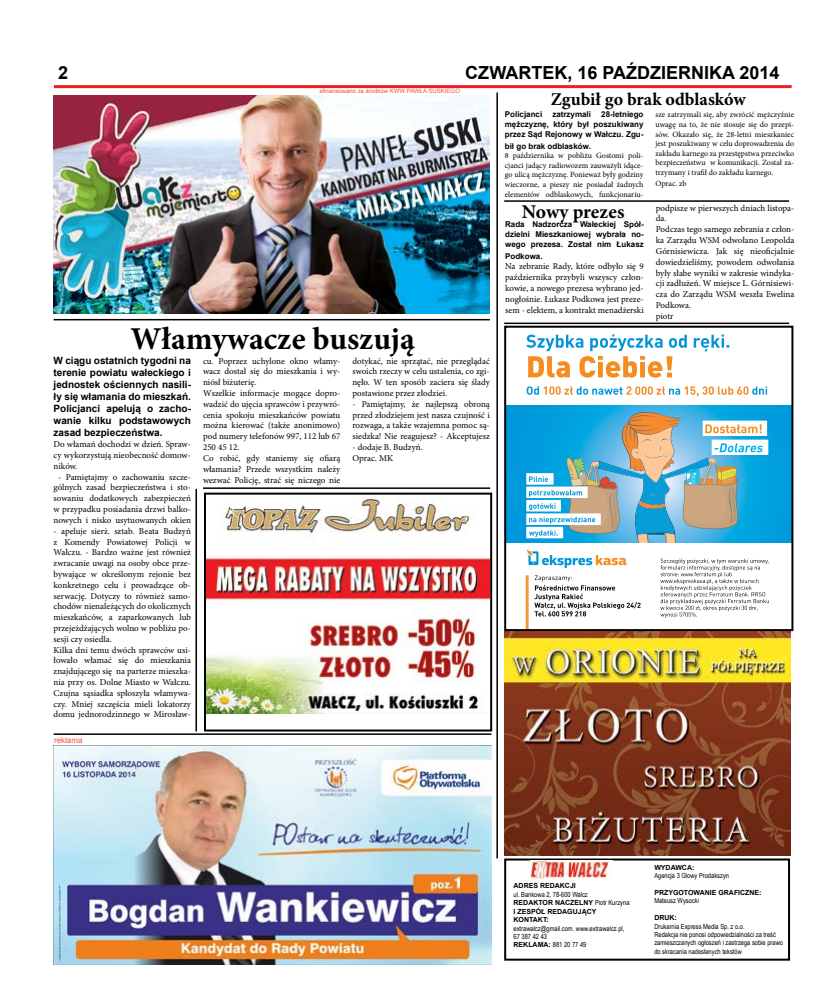
<style>
.page{position:relative;width:820px;height:993px;background:#fff}
.page>*{position:absolute;margin:0;border:0;box-sizing:border-box;transform-origin:0 0}
.t1{font:700 31.8px "Minion Pro";color:#000}
.t2{font:700 19.5px "Minion Pro";color:#000}
.t3{font:700 18px "Arial";color:#000}
.t4{font:700 18px "Minion Pro";color:#000}
.t5{font:700 10px/12px "Arial";color:#000;text-align:justify}
.t6{font:9px/10.8px "Minion Pro";color:#000;text-align:justify}
.t7{font:8px/9.6px "Minion Pro";color:#000;text-align:justify}
.t8{font:700 8px/9.6px "Arial";color:#000;text-align:justify}
.t9{font:8px "Arial";color:#f05135}
.t10{font:7px/8.4px "Arial Narrow";color:#000}
.t11{font:700 7px/8.4px "Arial";color:#000}
.t12{font:6px "Arial";color:#f05135}
.s1{font-family:"Arial Narrow";font-weight:400}
.s2{font-family:"Arial";font-weight:700}
</style>
<div class="page">
<div style="left:504px;top:858px;width:285px;height:102px;background:#fff;border:2px solid #000"></div>
<img style="left:530px;top:860px;width:82px;height:18px">
<hr style="left:54px;top:85px;width:737px;height:3px;background:#ed2124">
<hr style="left:496px;top:92px;width:1px;height:766px;background:#000">
<hr style="left:54px;top:733px;width:437px;height:1px;background:#000">
<hr style="left:504px;top:322px;width:284px;height:2px;background:#000">
<hr style="left:504px;top:200px;width:284px;height:2px;background:#000">
<hr style="left:195px;top:488px;width:2px;height:243px;background:#000">
<hr style="left:54px;top:319px;width:435px;height:1px;background:#000">
<hr style="left:203px;top:487px;width:287px;height:1px;background:#000">
<img style="left:504px;top:631px;width:286px;height:223px">
<img style="left:54px;top:745px;width:437px;height:219px">
<img style="left:54px;top:95px;width:435px;height:218px">
<img style="left:207px;top:498px;width:282px;height:215px">
<div style="left:204px;top:492px;width:288px;height:239px;border:2px solid #000101"></div>
<svg style="left:507px;top:405px;width:283px;height:138px;background:#039cdc"></svg>
<svg style="left:526px;top:386px;width:240px;height:10px"></svg>
<svg style="left:526px;top:334px;width:203px;height:43px"></svg>
<svg style="left:526px;top:411px;width:242px;height:206px"></svg>
<hr style="left:525px;top:575px;width:3px;height:55px;background:#f8972d">
<div style="left:504px;top:325px;width:289px;height:306px;border:2px solid #000101"></div>
<h3 class="t3" style="left:58px;top:61px;width:12px">2</h3>
<h3 class="t3" style="left:465px;top:61px;width:316px">CZWARTEK, 16 PAŹDZIERNIKA 2014</h3>
<p class="t12" style="left:319px;top:87px;width:142px">sfinansowano ze środków KWW PAWŁA SUSKIEGO</p>
<h1 class="t1" style="left:130px;top:316px;width:286px">Włamywacze buszują</h1>
<p class="t5" style="left:54px;top:355px;width:139px">W ciągu ostatnich tygodni na terenie powiatu wałeckiego i jednostek ościennych nasili&shy;ły się włamania do mieszkań.<br>Policjanci apelują o zacho&shy;wanie kilku podstawowych zasad bezpieczeństwa.</p>
<p class="t6" style="left:54px;top:439px;width:139px">Do włamań dochodzi w dzień. Spraw&shy;cy wykorzystują nieobecność domow&shy;ników.</p>
<p class="t6" style="left:54px;top:471px;width:139px;text-align:center">- Pamiętajmy o zachowaniu szcze&shy;gólnych zasad bezpieczeństwa i sto&shy;sowaniu dodatkowych zabezpieczeń w przypadku posiadania drzwi balko&shy;nowych i nisko usytuowanych okien</p>
<p class="t6" style="left:54px;top:525px;width:139px;text-align:left">- apeluje sierż. sztab. Beata Budzyń z Komendy Powiatowej Policji w Wałczu. - Bardzo ważne jest również zwracanie uwagi na osoby obce prze&shy;bywające w określonym rejonie bez konkretnego celu i prowadzące ob&shy;serwację. Dotyczy to również samo&shy;chodów nienależących do okolicznych mieszkańców, a zaparkowanych lub przejeżdżających wolno w pobliżu po&shy;sesji czy osiedla.<br>Kilka dni temu dwóch sprawców usi&shy;łowało włamać się do mieszkania znajdującego się na parterze mieszka&shy;nia przy os. Dolne Miasto w Wałczu.<br>Czujna sąsiadka spłoszyła włamywa&shy;czy. Mniej szczęścia mieli lokatorzy domu jednorodzinnego w Mirosław-</p>
<p class="t6" style="left:203px;top:355px;width:139px;text-align:left">cu. Poprzez uchylone okno włamy&shy;wacz dostał się do mieszkania i wy&shy;niósł biżuterię.<br>Wszelkie informacje mogące dopro&shy;wadzić do ujęcia sprawców i przywró&shy;cenia spokoju mieszkańców powiatu można kierować (także anonimowo) pod numery telefonów 997, 112 lub 67<br>250 45 12.<br>Co robić, gdy staniemy się ofiarą włamania? Przede wszystkim należy wezwać Policję, strać się niczego nie</p>
<p class="t6" style="left:352px;top:355px;width:139px">dotykać, nie sprzątać, nie przeglądać swoich rzeczy w celu ustalenia, co zgi&shy;nęło. W ten sposób zaciera się ślady postawione przez złodziei.</p>
<p class="t6" style="left:352px;top:398px;width:139px">- Pamiętajmy, że najlepszą obroną przed złodziejem jest nasza czujność i rozwaga, a także wzajemna pomoc są&shy;siedzka! Nie reagujesz? - Akceptujesz</p>
<p class="t6" style="left:352px;top:441px;width:72px">- dodaje B. Budzyń.<br>Oprac. MK</p>
<p class="t9" style="left:54px;top:734px;width:30px">reklama</p>
<h3 class="t4" style="left:550px;top:87px;width:196px">Zgubił go brak odblasków</h3>
<p class="t8" style="left:504px;top:110px;width:140px;text-indent:96px">28-letniego mężczyznę, który był poszukiwany przez Sąd Rejonowy w Wałczu. Zgu-</p>
<p class="t8" style="left:504px;top:141px;width:87px">bił go brak odblasków.</p>
<p class="t7" style="left:504px;top:151px;width:140px">8 października w pobliżu Gostomi poli&shy;cjanci jadący radiowozem zauważyli idące&shy;go ulicą mężczyznę. Ponieważ były godziny wieczorne, a pieszy nie posiadał żadnych elementów odblaskowych, funkcjonariu-</p>
<p class="t8" style="left:504px;top:110px;width:39px">Policjanci</p>
<p class="t8" style="left:552px;top:110px;width:40px">zatrzymali</p>
<p class="t7" style="left:655px;top:110px;width:140px">sze zatrzymali się, aby zwrócić mężczyźnie uwagę na to, że nie stosuje się do przepi&shy;sów. Okazało się, że 28-letni mieszkaniec jest poszukiwany w celu doprowadzenia do zakładu karnego za przestępstwa przeciwko bezpieczeństwu w komunikacji. Został za&shy;trzymany i trafił do zakładu karnego.</p>
<p class="t7" style="left:655px;top:178px;width:33px">Oprac. zb</p>
<h2 class="t2" style="left:521px;top:198px;width:104px">Nowy prezes</h2>
<p class="t8" style="left:505px;top:220px;width:140px">Rada Nadzorcza Wałeckiej Spół&shy;dzielni Mieszkaniowej wybrała no&shy;wego prezesa. Został nim Łukasz</p>
<p class="t8" style="left:505px;top:251px;width:39px">Podkowa.</p>
<p class="t6" style="left:505px;top:261px;width:140px">Na zebranie Rady, które odbyło się 9 października przybyli wszyscy człon&shy;kowie, a nowego prezesa wybrano jed&shy;nogłośnie. Łukasz Podkowa jest preze&shy;sem - elektem, a kontrakt menadżerski</p>
<p class="t6" style="left:655px;top:202px;width:140px;text-align:left">podpisze w pierwszych dniach listopa&shy;da.<br>Podczas tego samego zebrania z człon&shy;ka Zarządu WSM odwołano Leopolda<br>Górnisiewicza. Jak się nieoficjalnie dowiedzieliśmy, powodem odwołania były słabe wyniki w zakresie windyka&shy;cji zadłużeń. W miejsce L. Górnisiewi&shy;cza do Zarządu WSM weszła Ewelina<br>Podkowa.<br>piotr</p>
<p class="t11" style="left:513px;top:881px;width:64px">ADRES REDAKCJI</p>
<p class="t10" style="left:513px;top:889px;width:76px">ul. Bankowa 2, 78-600 Wałcz</p>
<p class="t11" style="left:513px;top:898px;width:117px">REDAKTOR NACZELNY <span class="s1">Piotr Kurzyna<br></span>I ZESPÓŁ REDAGUJĄCY<br>KONTAKT:</p>
<p class="t10" style="left:513px;top:923px;width:112px">extrawalcz@gmail.com. www.extrawalcz.pl,<br>67 387 42 43<br><span class="s2">REKLAMA:</span> 881 20 77 49</p>
<p class="t11" style="left:654px;top:863px;width:42px">WYDAWCA:</p>
<p class="t10" style="left:654px;top:870px;width:76px">Agencja 3 Głowy Prodakszyn</p>
<p class="t11" style="left:654px;top:888px;width:109px">PRZYGOTOWANIE GRAFICZNE:</p>
<p class="t10" style="left:654px;top:896px;width:46px">Mateusz Wysocki</p>
<p class="t11" style="left:654px;top:913px;width:24px">DRUK:</p>
<p class="t10" style="left:654px;top:921px;width:130px">Drukarnia Express Media Sp. z o.o.<br>Redakcja nie ponosi odpowiedzialności za treść zamieszczanych ogłoszeń i zastrzega sobie prawo do skracania nadesłanych tekstów</p>
</div>
